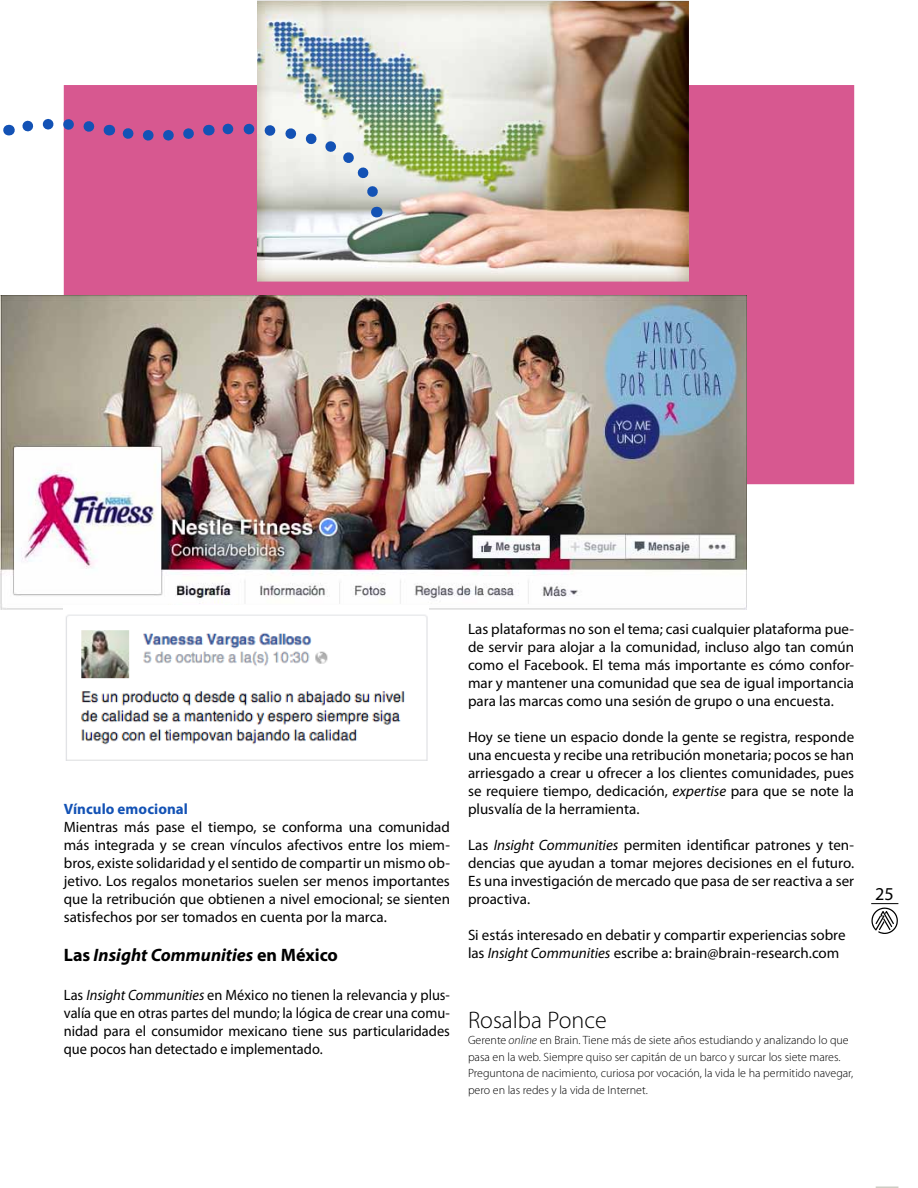
<style>
.page{position:relative;width:918px;height:1188px;background:#fff}
.page>*{position:absolute;margin:0;border:0;box-sizing:border-box;transform-origin:0 0}
.t1{font:300 24px "Myriad Pro";color:#000}
.t2{font:18.15px "Myriad";color:#000}
.t3{font:italic 700 18px "Myriad Pro";color:#000}
.t4{font:15px/18px "Myriad Pro";color:#000;text-align:justify}
.t5{font:15px/18px "Myriad Pro";color:#000;text-align:justify;scale:.96 1}
.t6{font:700 15px "Myriad Pro";letter-spacing:.005em;color:#1352b5}
.t7{font:300 12px/16.5px "Myriad Pro";color:#000}
.s1{font-style:normal}
.s2{font-style:italic}
</style>
<div class="page">
<hr style="left:876px;top:1186px;width:22px;height:2px;background:#cdcdc4">
<svg style="left:871px;top:903px;width:27px;height:31px"></svg>
<div style="left:64px;top:85px;width:790px;height:399px;background:#d75890"></div>
<img style="left:257px;top:1px;width:431px;height:280px">
<svg style="left:208px;top:119px;width:178px;height:98px"></svg>
<svg style="left:6px;top:117px;width:188px;height:26px"></svg>
<img style="left:0;top:295px;width:747px;height:315px">
<img style="left:64px;top:606px;width:365px;height:155px">
<p class="t6" style="left:64px;top:799px;width:126px">Vínculo emocional</p>
<p class="t4" style="left:64px;top:818px;width:388px">Mientras más pase el tiempo, se conforma una comunidad más integrada y se crean vínculos afectivos entre los miem&shy;bros, existe solidaridad y el sentido de compartir un mismo ob&shy;jetivo. Los regalos monetarios suelen ser menos importantes que la retribución que obtienen a nivel emocional; se sienten satisfechos por ser tomados en cuenta por la marca.</p>
<p class="t3" style="left:64px;top:943px;width:276px"><span class="s1">Las</span> Insight Communities <span class="s1">en México</span></p>
<p class="t5" style="left:64px;top:986px;width:404px">Las <span class="s2">Insight Communities</span> en México no tienen la relevancia y plus&shy;valía que en otras partes del mundo; la lógica de crear una comu&shy;nidad para el consumidor mexicano tiene sus particularidades que pocos han detectado e implementado.</p>
<p class="t4" style="left:468px;top:619px;width:388px">Las plataformas no son el tema; casi cualquier plataforma pue&shy;de servir para alojar a la comunidad, incluso algo tan común como el Facebook. El tema más importante es cómo confor&shy;mar y mantener una comunidad que sea de igual importancia para las marcas como una sesión de grupo o una encuesta.</p>
<p class="t4" style="left:468px;top:727px;width:388px">Hoy se tiene un espacio donde la gente se registra, responde una encuesta y recibe una retribución monetaria; pocos se han arriesgado a crear u ofrecer a los clientes comunidades, pues se requiere tiempo, dedicación, <span class="s2">expertise</span> para que se note la plusvalía de la herramienta.</p>
<p class="t4" style="left:468px;top:835px;width:388px">Las <span class="s2">Insight Communities</span> permiten identificar patrones y ten&shy;dencias que ayudan a tomar mejores decisiones en el futuro.<br>Es una investigación de mercado que pasa de ser reactiva a ser proactiva.</p>
<p class="t4" style="left:468px;top:925px;width:379px">Si estás interesado en debatir y compartir experiencias sobre las <span class="s2">Insight Communities</span> escribe a: brain@brain-research.com</p>
<h1 class="t1" style="left:468px;top:1007px;width:140px">Rosalba Ponce</h1>
<p class="t7" style="left:468px;top:1032px;width:387px">Gerente <span class="s2">online</span> en Brain. Tiene más de siete años estudiando y analizando lo que pasa en la web. Siempre quiso ser capitán de un barco y surcar los siete mares.<br>Preguntona de nacimiento, curiosa por vocación, la vida le ha permitido navegar, pero en las redes y la vida de Internet.</p>
<p class="t2" style="left:875px;top:885px;width:20px">25</p>
</div>
